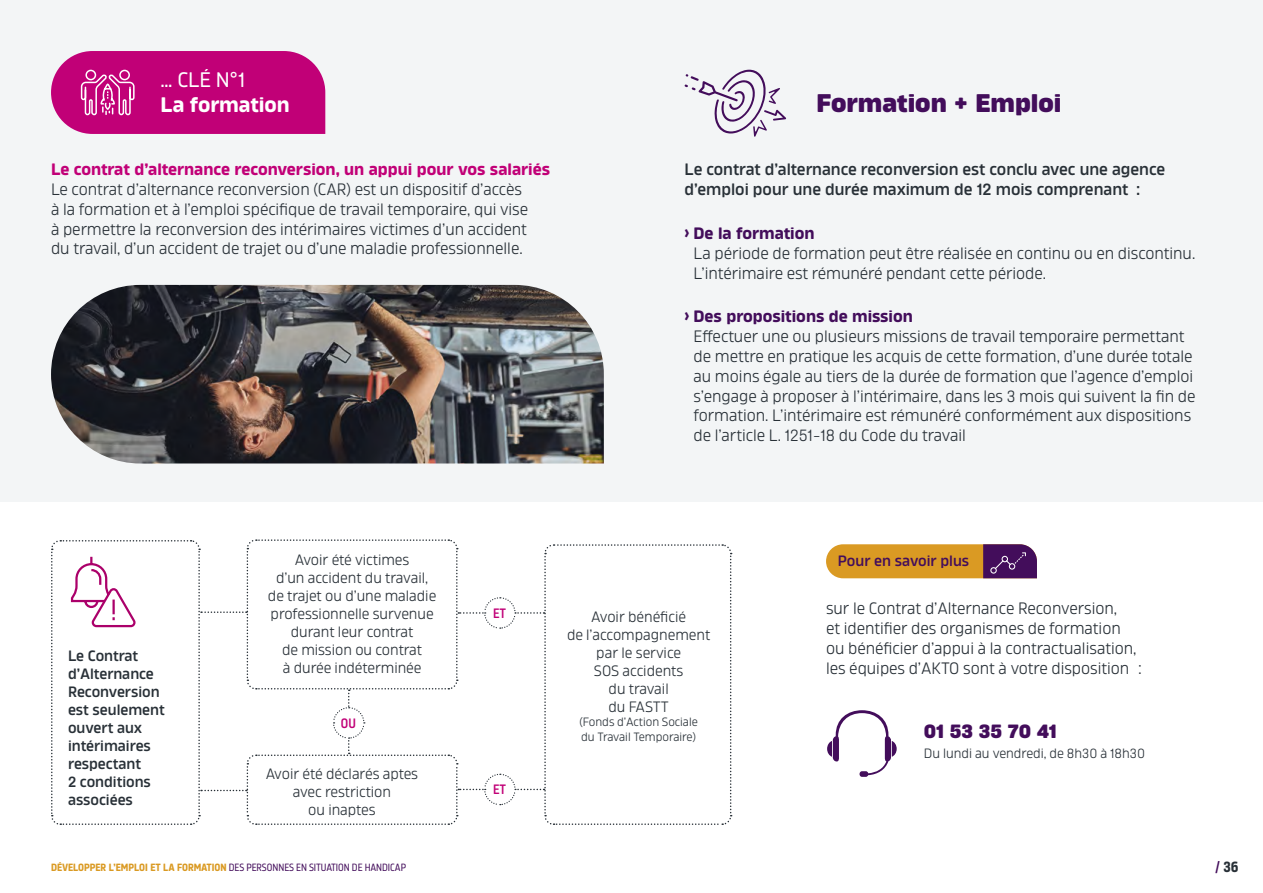
<style>
.page{position:relative;width:1263px;height:893px;background:#fff}
.page>*{position:absolute;margin:0;border:0;box-sizing:border-box;transform-origin:0 0}
.t1{font:800 25.5px "Amfibia";color:#430d5b}
.t2{font:700 21px "Amfibia";color:#fff}
.t3{font:21px "Amfibia";color:#fff}
.t4{font:800 19.5px "Amfibia";color:#430d5b}
.t5{font:16.5px/19.8px "Amfibia";color:#283037}
.t6{font:600 16.5px/19.8px "Amfibia";color:#283037}
.t7{font:700 16.5px "Amfibia";color:#c10077}
.t8{font:15px/18px "Amfibia";color:#283037;text-align:center}
.t9{font:600 15px/18px "Amfibia";color:#283037}
.t10{font:600 15px "Amfibia";color:#430d5b}
.t11{font:700 condensed 15px "Amfibia";color:#283037}
.t12{font:600 condensed 13.65px "Amfibia";color:#c10077}
.t13{font:13.5px "Amfibia";color:#283037}
.t14{font:12px/14.4px "Amfibia";color:#283037}
.t15{font:condensed 10.5px "Amfibia";color:#430d5b}
.s1{font-weight:700;font-stretch:condensed;color:#430d5b}
.s2{font-weight:700;color:#430d5b}
.s3{font-weight:700;color:#da9a23}
.s4{color:#430d5b}
</style>
<div class="page">
<div style="left:0;top:0;width:1263px;height:502px;background:#f3f5f6"></div>
<img style="left:51px;top:285px;width:553px;height:178px">
<svg style="left:51px;top:51px;width:274px;height:83px;background:#c51381"></svg>
<svg style="left:685px;top:70px;width:101px;height:67px"></svg>
<svg style="left:51px;top:539px;width:681px;height:286px"></svg>
<svg style="left:826px;top:544px;width:211px;height:34px;background:#b87d39"></svg>
<svg style="left:827px;top:710px;width:70px;height:67px"></svg>
<p class="t3" style="left:161px;top:68px;width:86px">… CLÉ N°1</p>
<p class="t2" style="left:161px;top:93px;width:131px">La formation</p>
<p class="t7" style="left:51px;top:160px;width:501px">Le contrat d’alternance reconversion, un appui pour vos salariés</p>
<p class="t5" style="left:51px;top:179px;width:479px">Le contrat d’alternance reconversion (CAR) est un dispositif d’accès à la formation et à l’emploi spécifique de travail temporaire, qui vise à permettre la reconversion des intérimaires victimes d’un accident du travail, d’un accident de trajet ou d’une maladie professionnelle.</p>
<h1 class="t1" style="left:816px;top:88px;width:246px">Formation + Emploi</h1>
<p class="t6" style="left:685px;top:160px;width:482px">Le contrat d’alternance reconversion est conclu avec une agence d’emploi pour une durée maximum de 12 mois comprenant :</p>
<p class="t5" style="left:693px;top:223px;width:503px;text-indent:-9px"><span class="s1">›</span> <span class="s2">De la formation<br></span>La période de formation peut être réalisée en continu ou en discontinu.<br>L’intérimaire est rémunéré pendant cette période.</p>
<p class="t5" style="left:693px;top:307px;width:503px;text-indent:-9px"><span class="s1">›</span> <span class="s2">Des propositions de mission<br></span>Effectuer une ou plusieurs missions de travail temporaire permettant de mettre en pratique les acquis de cette formation, d’une durée totale au moins égale au tiers de la durée de formation que l’agence d’emploi s’engage à proposer à l’intérimaire, dans les 3 mois qui suivent la fin de formation. L’intérimaire est rémunéré conformément aux dispositions de l’article L. 1251-18 du Code du travail</p>
<p class="t9" style="left:68px;top:647px;width:98px">Le Contrat d’Alternance<br>Reconversion est seulement ouvert aux intérimaires respectant<br>2 conditions associées</p>
<p class="t8" style="left:268px;top:551px;width:170px">Avoir été victimes<br>d’un accident du travail, de trajet ou d’une maladie professionnelle survenue durant leur contrat<br>de mission ou contrat<br>à durée indéterminée</p>
<p class="t12" style="left:341px;top:714px;width:16px">OU</p>
<p class="t8" style="left:266px;top:765px;width:154px">Avoir été déclarés aptes avec restriction<br>ou inaptes</p>
<p class="t15" style="left:51px;top:861px;width:357px"><span class="s3">DÉVELOPPER L’EMPLOI ET LA FORMATION</span> DES PERSONNES EN SITUATION DE HANDICAP</p>
<p class="t12" style="left:493px;top:604px;width:15px">ET</p>
<p class="t12" style="left:493px;top:781px;width:15px">ET</p>
<p class="t8" style="left:567px;top:608px;width:145px">Avoir bénéficié<br>de l’accompagnement par le service<br>SOS accidents<br>du travail<br>du FASTT</p>
<p class="t14" style="left:579px;top:715px;width:120px">(Fonds d’Action Sociale du Travail Temporaire)</p>
<p class="t10" style="left:838px;top:552px;width:133px">Pour en savoir plus</p>
<p class="t5" style="left:826px;top:599px;width:317px">sur le Contrat d’Alternance Reconversion,<br>et identifier des organismes de formation ou bénéficier d’appui à la contractualisation, les équipes d’AKTO sont à votre disposition :</p>
<p class="t4" style="left:924px;top:720px;width:134px">01 53 35 70 41</p>
<p class="t13" style="left:924px;top:745px;width:223px">Du lundi au vendredi, de 8h30 à 18h30</p>
<p class="t11" style="left:1215px;top:856px;width:25px"><span class="s4">/</span> 36</p>
</div>
